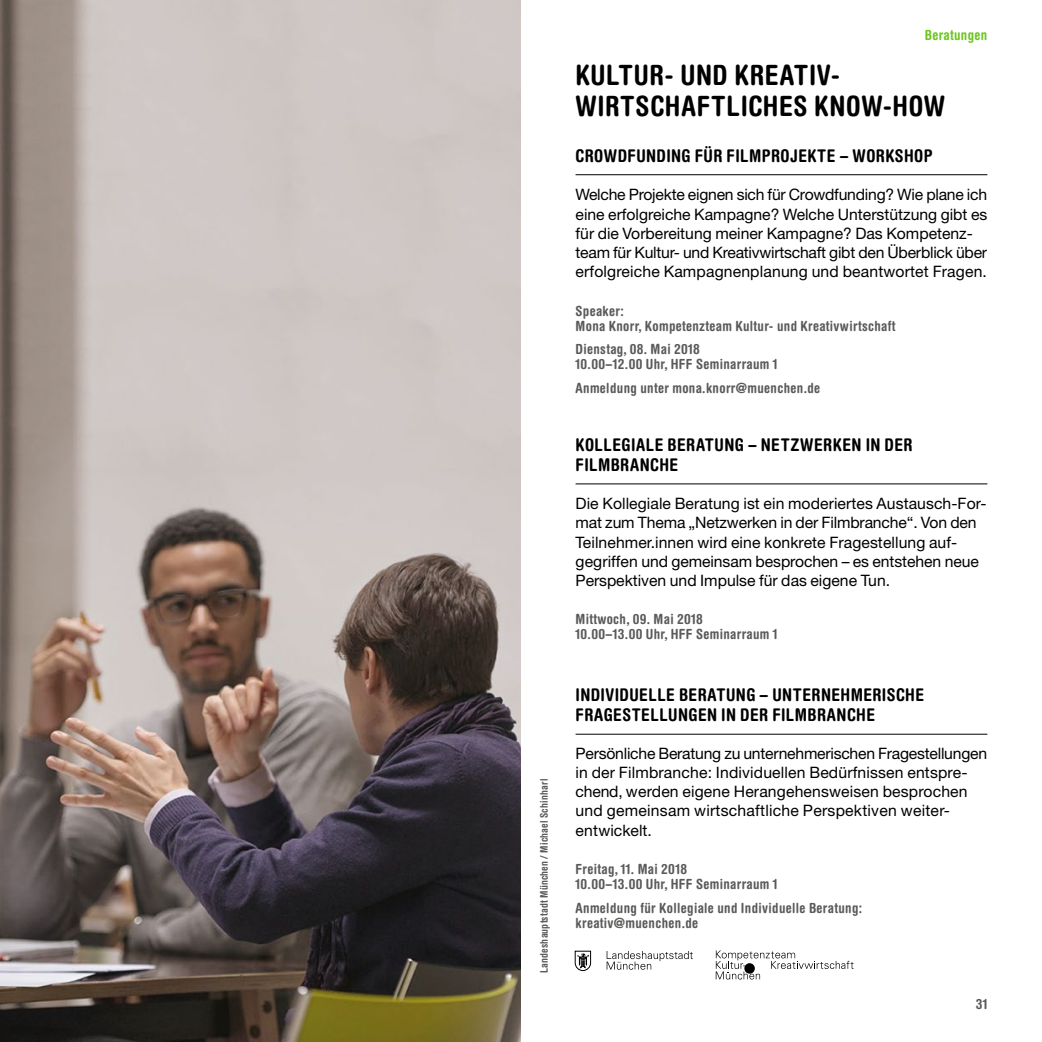
<style>
.page{position:relative;width:1042px;height:1042px;background:#fff}
.page>*{position:absolute;margin:0;border:0;box-sizing:border-box;transform-origin:0 0}
.t1{font:700 condensed 28px "Helvetica Rounded LT";letter-spacing:.02em;color:#000}
.t2{font:700 condensed 17.5px/20.1px "Helvetica Rounded LT Std";letter-spacing:.025em;color:#000}
.t3{font:15.75px/19.2px "Helvetica Neue LT Std";color:#000}
.t4{font:700 condensed 14px/14.9px "Helvetica Rounded LT Std";letter-spacing:.025em;color:#5a5a59}
.t5{font:700 condensed 14px "Helvetica Rounded LT Std";color:#6dc520}
.t6{font:700 condensed 10.5px "Helvetica Rounded LT Std";letter-spacing:.02em;color:#5a5a59}
</style>
<div class="page">
<img style="left:0;top:0;width:521px;height:1042px">
<hr style="left:575px;top:174px;width:412px;height:1px;background:#000">
<hr style="left:575px;top:483px;width:412px;height:1px;background:#000">
<hr style="left:575px;top:734px;width:412px;height:1px;background:#000">
<svg style="left:716px;top:950px;width:137px;height:29px"></svg>
<svg style="left:606px;top:951px;width:87px;height:18px"></svg>
<svg style="left:575px;top:951px;width:16px;height:20px"></svg>
<p class="t6" style="left:537px;top:973px;width:196px;rotate:-90deg">Landeshauptstadt München / Michael Schinharl</p>
<p class="t5" style="left:925px;top:26px;width:64px">Beratungen</p>
<h1 class="t1" style="left:575px;top:58px;width:16px">KULTUR</h1>
<h1 class="t1" style="left:664px;top:58px;width:85px">- UN D KREATIV</h1>
<h1 class="t1" style="left:831px;top:58px;width:11px">-</h1>
<h1 class="t1" style="left:575px;top:89px;width:37px">WIRTSCHAFT</h1>
<h1 class="t1" style="left:726px;top:89px;width:219px">LICHES KNOW-HOW</h1>
<p class="t2" style="left:575px;top:145px;width:30px">Crowdfu</p>
<p class="t2" style="left:646px;top:145px;width:268px">nding für Filmprojekte – Workshop</p>
<p class="t3" style="left:575px;top:185px;width:413px">Welche Projekte eignen sich für Crowdfunding? Wie plane ich eine erfolgreiche Kampagne? Welche Unterstützung gibt es für die Vorbereitung meiner Kampagne? Das Kompetenz&shy;team für Kultur- und Kreativwirtschaft gibt den Überblick über erfolgreiche Kampagnenplanung und beantwortet Fragen.</p>
<p class="t4" style="left:575px;top:303px;width:321px">Speaker:<br>Mona Knorr, Kompetenzteam Kultur- und Kreativwirtschaft</p>
<p class="t4" style="left:575px;top:342px;width:203px">Dienstag, 08. Mai 2018<br>10.00–12.00 Uhr, HFF Seminarraum 1</p>
<p class="t4" style="left:575px;top:380px;width:246px">Anmeldung unter mona.knorr@muenchen.de</p>
<p class="t2" style="left:575px;top:434px;width:339px">Kollegiale Beratung – Netzwerken in der<br>Filmbranche</p>
<p class="t3" style="left:575px;top:494px;width:412px">Die Kollegiale Beratung ist ein moderiertes Austausch-For&shy;mat zum Thema „Netzwerken in der Filmbranche“. Von den Teilnehmer.innen wird eine konkrete Fragestellung auf&shy;gegriffen und gemeinsam besprochen – es entstehen neue Perspektiven und Impulse für das eigene Tun.</p>
<p class="t4" style="left:575px;top:611px;width:203px">Mittwoch, 09. Mai 2018<br>10.00–13.00 Uhr, HFF Seminarraum 1</p>
<p class="t2" style="left:575px;top:684px;width:350px">Individuelle Beratung – Unternehmerische<br>Fragestellungen in der Filmbranche</p>
<p class="t3" style="left:575px;top:743px;width:413px">Persönliche Beratung zu unternehmerischen Fragestellungen in der Filmbranche: Individuellen Bedürfnissen entspre&shy;chend, werden eigene Herangehensweisen besprochen und gemeinsam wirtschaftliche Perspektiven weiter&shy;entwickelt.</p>
<p class="t4" style="left:575px;top:861px;width:203px">Freitag, 11. Mai 2018<br>10.00–13.00 Uhr, HFF Seminarraum 1</p>
<p class="t4" style="left:575px;top:900px;width:288px">Anmeldung für Kollegiale und Individuelle Beratung: kreativ@muenchen.de</p>
<p class="t4" style="left:975px;top:996px;width:13px">31</p>
</div>
